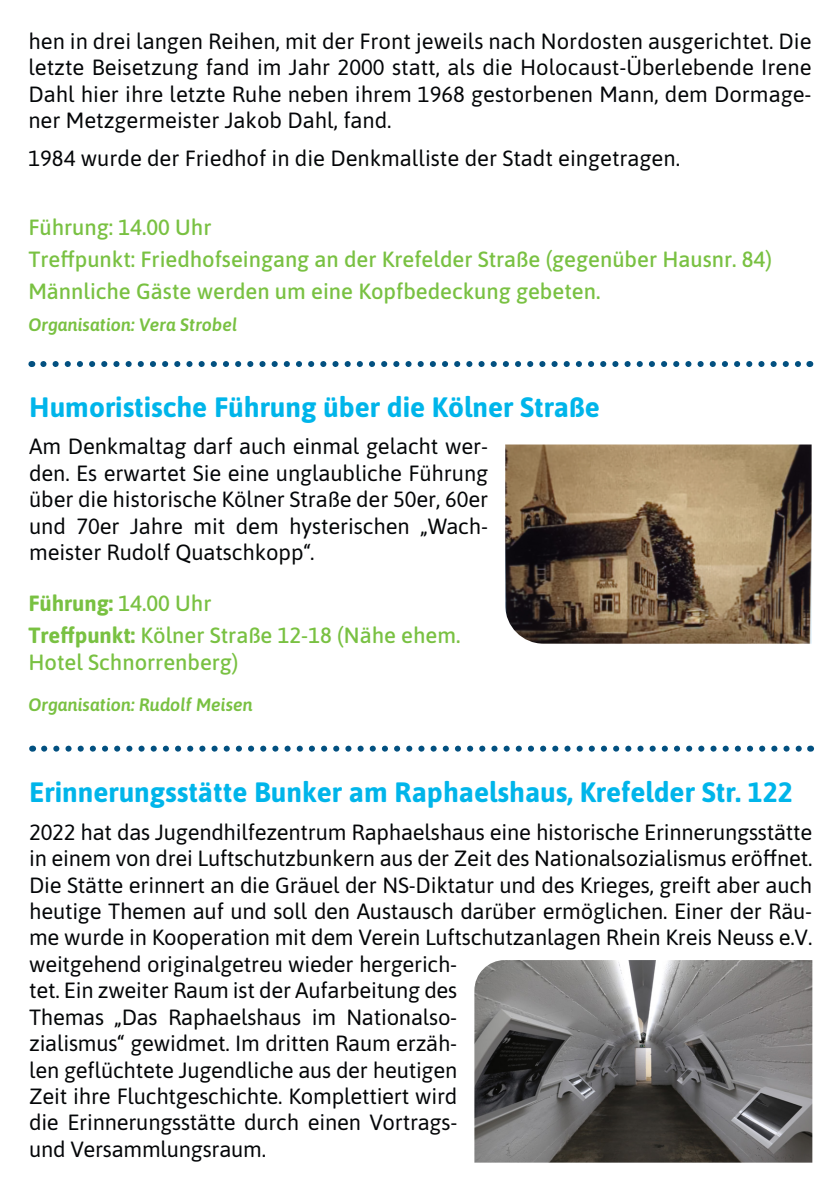
<style>
.page{position:relative;width:840px;height:1191px;background:#fff}
.page>*{position:absolute;margin:0;border:0;box-sizing:border-box;transform-origin:0 0}
.t1{font:700 28px "Asap";color:#00b5ea}
.t2{font:22px/26.4px "Asap";letter-spacing:-.01em;color:#040608;text-align:justify}
.t3{font:500 22px/26.4px "Asap";color:#79c142}
.t4{font:700 22px "Asap";color:#79c142}
.t5{font:italic 600 18px "Asap";color:#79c142}
.s1{font-weight:500}
.s2{font-weight:700}
</style>
<div class="page">
<svg style="left:43px;top:361px;width:758px;height:6px"></svg>
<img style="left:474px;top:960px;width:337px;height:202px">
<svg style="left:44px;top:745px;width:758px;height:6px"></svg>
<img style="left:505px;top:444px;width:306px;height:199px">
<p class="t2" style="left:28px;top:27px;width:784px">hen in drei langen Reihen, mit der Front jeweils nach Nordosten ausgerichtet. Die letzte Beisetzung fand im Jahr 2000 statt, als die Holocaust-Überlebende Irene Dahl hier ihre letzte Ruhe neben ihrem 1968 gestorbenen Mann, dem Dormage&shy;ner Metzgermeister Jakob Dahl, fand.</p>
<p class="t2" style="left:28px;top:144px;width:653px">1984 wurde der Friedhof in die Denkmalliste der Stadt eingetragen.</p>
<p class="t3" style="left:28px;top:213px;width:184px">Führung: 14.00 Uhr</p>
<p class="t3" style="left:28px;top:245px;width:744px">Treffpunkt: Friedhofseingang an der Krefelder Straße (gegenüber Hausnr. 84)</p>
<p class="t3" style="left:28px;top:277px;width:573px">Männliche Gäste werden um eine Kopfbedeckung gebeten.</p>
<p class="t5" style="left:28px;top:313px;width:210px">Organisation: Vera Strobel</p>
<p class="t1" style="left:29px;top:387px;width:572px">Humoristische Führung über die Kölner Straße</p>
<p class="t2" style="left:29px;top:432px;width:460px">Am Denkmaltag darf auch einmal gelacht wer&shy;den. Es erwartet Sie eine unglaubliche Führung über die historische Kölner Straße der 50er, 60er und 70er Jahre mit dem hysterischen „Wach&shy;meister Rudolf Quatschkopp“.</p>
<p class="t4" style="left:28px;top:588px;width:184px">Führung: <span class="s1">14.00 Uhr</span></p>
<p class="t3" style="left:28px;top:621px;width:433px"><span class="s2">Treffpunkt:</span> Kölner Straße 12-18 (Nähe ehem.<br>Hotel Schnorrenberg)</p>
<p class="t5" style="left:28px;top:692px;width:226px">Organisation: Rudolf Meisen</p>
<p class="t1" style="left:29px;top:772px;width:764px">Erinnerungsstätte Bunker am Raphaelshaus, Krefelder Str. 122</p>
<p class="t2" style="left:29px;top:817px;width:784px;text-align:left">2022 hat das Jugendhilfezentrum Raphaelshaus eine historische Erinnerungsstätte in einem von drei Luftschutzbunkern aus der Zeit des Nationalsozialismus eröffnet.<br>Die Stätte erinnert an die Gräuel der NS-Diktatur und des Krieges, greift aber auch heutige Themen auf und soll den Austausch darüber ermöglichen. Einer der Räu&shy;me wurde in Kooperation mit dem Verein Luftschutzanlagen Rhein Kreis Neuss e.V. weitgehend originalgetreu wieder hergerich-<br>tet. Ein zweiter Raum ist der Aufarbeitung des<br>Themas „Das Raphaelshaus im Nationalso-<br>zialismus“ gewidmet. Im dritten Raum erzäh-<br>len geflüchtete Jugendliche aus der heutigen<br>Zeit ihre Fluchtgeschichte. Komplettiert wird<br>die Erinnerungsstätte durch einen Vortrags-<br>und Versammlungsraum.</p>
</div>
